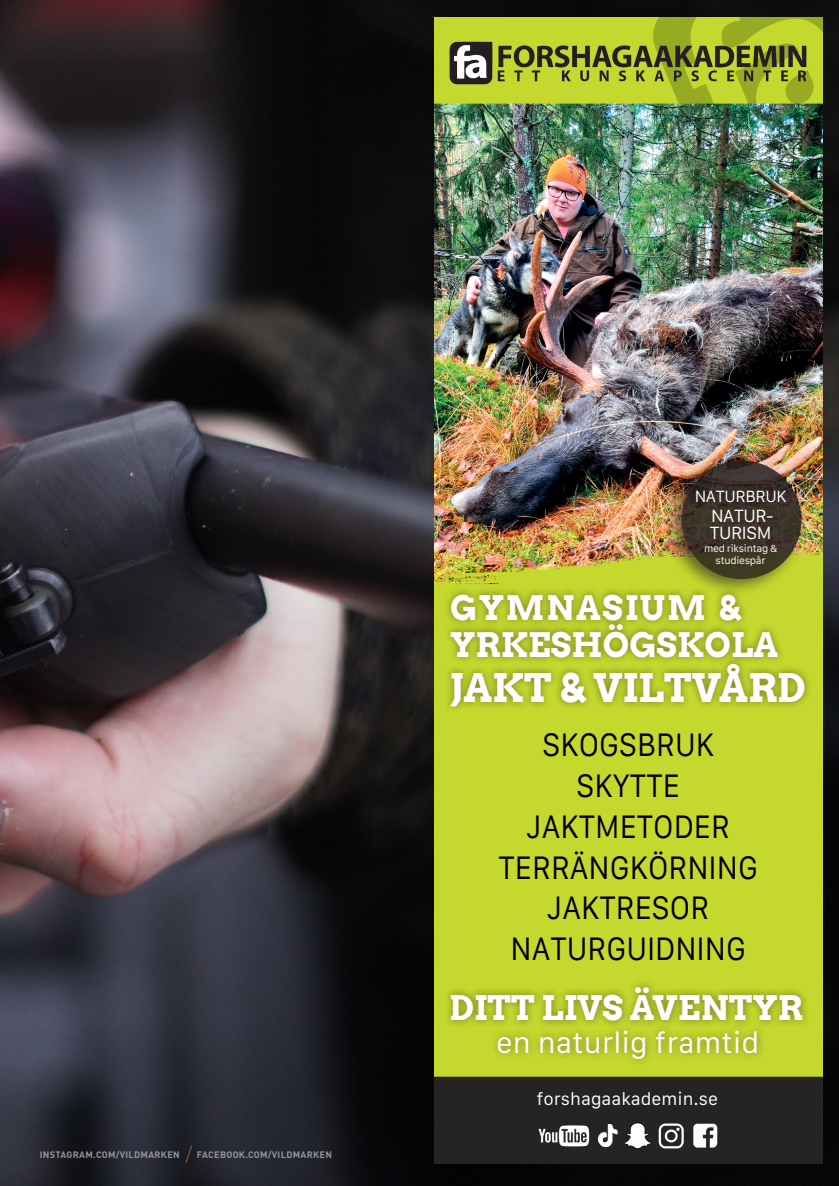
<style>
.page{position:relative;width:839px;height:1186px;background:#fff}
.page>*{position:absolute;margin:0;border:0;box-sizing:border-box;transform-origin:0 0}
.t1{font:700 39.38px "Arvo";color:#fff}
.t2{font:700 33.77px/36.6px "Arvo";color:#fff}
.t3{font:30.97px/40.8px "Galvji";color:#000;text-align:center;scale:.91 1}
.t4{font:28.18px "Galvji";color:#fff}
.t5{font:16.97px "Galvji";color:#fff}
.t6{font:16.97px/17px "Galvji";letter-spacing:-.025em;color:#fff}
.t7{font:15.58px "Galvji";letter-spacing:-.025em;color:#fff}
.t8{font:9.8px/12.6px "Galvji";letter-spacing:-.025em;color:#fff;text-align:center}
.t9{font:700 9.28px "DINOT";letter-spacing:.03em;color:#939598}
.s1{font-family:"Abril Display";font-weight:800;font-style:italic;font-size:19.25px;color:#b68039}
</style>
<div class="page">
<img style="left:0;top:0;width:838px;height:1186px">
<img style="left:434px;top:17px;width:387px;height:1146px">
<div style="left:442px;top:586px;width:371px;height:127px;background:#231f20;opacity:.5"></div>
<div style="left:442px;top:979px;width:368px;height:88px;background:#231f20;opacity:.5"></div>
<div style="left:662px;top:452px;width:146px;height:145px;background:#231f20;opacity:.72"></div>
<svg style="left:681px;top:460px;width:120px;height:119px;background:#3a3227"></svg>
<p class="t9" style="left:40px;top:1148px;width:294px">INSTAGRAM.COM/VILDMARKEN <span class="s1">/</span> FACEBOOK.COM/VILDMARKEN</p>
<p class="t7" style="left:694px;top:488px;width:93px">NATURBRUK</p>
<p class="t6" style="left:709px;top:508px;width:66px">NATUR-<br>TURISM</p>
<p class="t8" style="left:703px;top:542px;width:75px">med riksintag &amp; studiespår</p>
<p class="t2" style="left:450px;top:589px;width:329px">GYMNASIUM &amp;<br>YRKESHÖGSKOLA</p>
<p class="t1" style="left:450px;top:663px;width:357px">JAKT &amp; VILTVÅRD</p>
<p class="t3" style="left:498px;top:725px;width:286px">SKOGSBRUK<br>SKYTTE<br>JAKTMETODER<br>TERRÄNGKÖRNING<br>JAKTRESOR<br>NATURGUIDNING</p>
<p class="t2" style="left:449px;top:989px;width:354px">DITT LIVS ÄVENTYR</p>
<p class="t4" style="left:496px;top:1026px;width:264px">en naturlig framtid</p>
<p class="t5" style="left:536px;top:1089px;width:183px">forshagaakademin.se</p>
</div>
